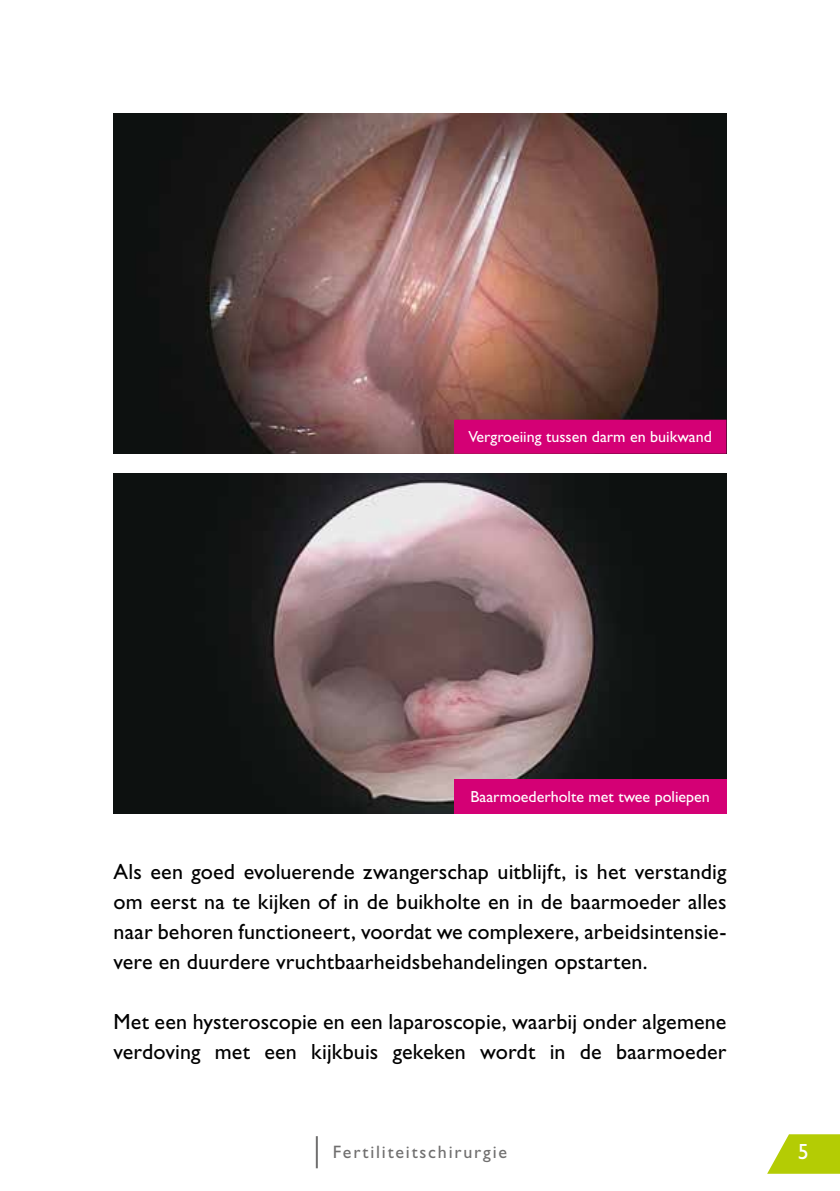
<style>
.page{position:relative;width:840px;height:1191px;background:#fff}
.page>*{position:absolute;margin:0;border:0;box-sizing:border-box;transform-origin:0 0}
.t1{font:22px/30px "Gill Sans Std";letter-spacing:.005em;color:#000;text-align:justify}
.t2{font:22px "Gill Sans Std";color:#fff}
.t3{font:18px "Gill Sans Std";letter-spacing:.1em;color:#706f6f}
.t4{font:16px "Gill Sans Std";color:#fff}
</style>
<div class="page">
<svg style="left:767px;top:1134px;width:72px;height:39px"></svg>
<hr style="left:315px;top:1136px;width:2px;height:32px;background:#706f6f">
<img style="left:113px;top:113px;width:613px;height:341px">
<img style="left:113px;top:473px;width:613px;height:341px">
<div style="left:454px;top:420px;width:272px;height:34px;background:#d40075"></div>
<div style="left:454px;top:780px;width:272px;height:34px;background:#d40075"></div>
<p class="t4" style="left:468px;top:427px;width:245px">Vergroeiing tussen darm en buikwand</p>
<p class="t4" style="left:470px;top:787px;width:241px">Baarmoederholte met twee poliepen</p>
<p class="t1" style="left:113px;top:856px;width:614px">Als een goed evoluerende zwangerschap uitblijft, is het verstandig om eerst na te kijken of in de buikholte en in de baarmoeder alles naar behoren functioneert, voordat we complexere, arbeidsintensie&shy;vere en duurdere vruchtbaarheidsbehandelingen opstarten.</p>
<p class="t1" style="left:113px;top:1006px;width:614px">Met een hysteroscopie en een laparoscopie, waarbij onder algemene verdoving met een kijkbuis gekeken wordt in de baarmoeder</p>
<p class="t3" style="left:333px;top:1141px;width:175px">Fertiliteitschirurgie</p>
<p class="t2" style="left:797px;top:1138px;width:12px">5</p>
</div>
